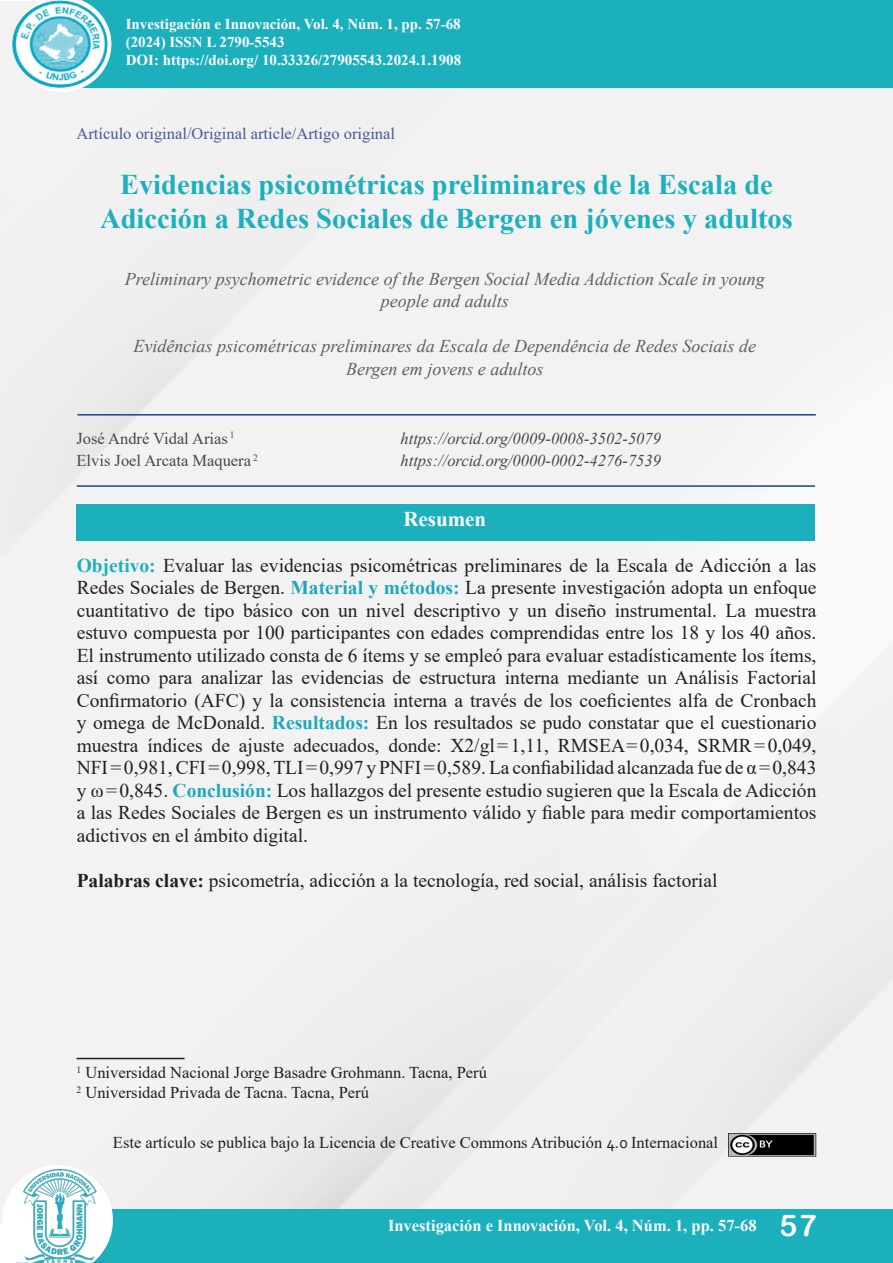
<style>
.page{position:relative;width:893px;height:1263px;background:#fff}
.page>*{position:absolute;margin:0;border:0;box-sizing:border-box;transform-origin:0 0}
.t1{font:30px "Arial Rounded MT Bold";color:#fff}
.t2{font:700 28.5px/34.2px "Times New Roman";color:#1cb0bd;text-align:center}
.t3{font:700 21px "Times New Roman";color:#fff}
.t4{font:19.5px/22.5px "Times New Roman";color:#231f20;text-align:justify}
.t5{font:italic 18px/22.5px "Times New Roman";color:#5f5f62;text-align:center}
.t6{font:16.5px "Times New Roman";color:#231f20}
.t7{font:italic 16.5px "Times New Roman";color:#464748}
.t8{font:16.5px "Times New Roman";color:#48589c}
.t9{font:700 16.5px "Times New Roman";color:#fff}
.t10{font:16.5px "Times New Roman";color:#464748}
.t11{font:700 15px "Times New Roman";color:#fff}
.s1{font-weight:700;color:#1cb0bd}
.s2{font-weight:700;color:#1ca8ba}
.s3{font-weight:700}
.s4{font-family:"Corbel"}
</style>
<div class="page">
<div style="left:0;top:1px;width:893px;height:1223px;background:#f2f2f2"></div>
<div style="left:57px;top:0;width:836px;height:87px;background:#1cb0bd"></div>
<svg style="left:13px;top:0;width:98px;height:92px"></svg>
<img style="left:13px;top:1px;width:94px;height:86px">
<hr style="left:77px;top:414px;width:739px;height:2px;background:#253f8e">
<hr style="left:77px;top:1058px;width:108px;height:1px;background:#231f20">
<hr style="left:77px;top:485px;width:738px;height:2px;background:#253f8e">
<div style="left:76px;top:504px;width:739px;height:36px;background:#1cb0bd"></div>
<div style="left:74px;top:1209px;width:819px;height:54px;background:#1cb0bd"></div>
<svg style="left:2px;top:1165px;width:111px;height:98px"></svg>
<img style="left:16px;top:1169px;width:86px;height:94px">
<img style="left:729px;top:1133px;width:87px;height:24px">
<p class="t11" style="left:126px;top:14px;width:337px">Investigación e Innovación, Vol. 4, Núm. 1, pp. 57-68</p>
<p class="t11" style="left:126px;top:32px;width:160px">(2024) ISSN L 2790-5543</p>
<p class="t11" style="left:126px;top:50px;width:337px">DOI: https://doi.org/ 10.33326/27905543.2024.1.1908</p>
<p class="t8" style="left:77px;top:122px;width:320px">Artículo original/Original article/Artigo original</p>
<p class="t2" style="left:100px;top:166px;width:694px">Evidencias psicométricas preliminares de la Escala de<br>Adicción a Redes Sociales de Bergen en jóvenes y adultos</p>
<p class="t5" style="left:125px;top:267px;width:641px">Preliminary psychometric evidence of the Bergen Social Media Addiction Scale in young people and adults</p>
<p class="t5" style="left:134px;top:335px;width:624px">Evidências psicométricas preliminares da Escala de Dependência de Redes Sociais de<br>Bergen em jovens e adultos</p>
<p class="t10" style="left:77px;top:426px;width:160px">José André Vidal Arias <sup>1</sup></p>
<p class="t7" style="left:401px;top:427px;width:262px">https://orcid.org/0009-0008-3502-5079</p>
<p class="t10" style="left:77px;top:449px;width:183px">Elvis Joel Arcata Maquera <sup>2</sup></p>
<p class="t7" style="left:401px;top:449px;width:262px">https://orcid.org/0000-0002-4276-7539</p>
<p class="t3" style="left:403px;top:504px;width:84px">Resumen</p>
<p class="t4" style="left:77px;top:553px;width:741px"><span class="s1">Objetivo:</span> Evaluar las evidencias psicométricas preliminares de la Escala de Adicción a las Redes Sociales de Bergen. <span class="s2">Material y métodos:</span> La presente investigación adopta un enfoque cuantitativo de tipo básico con un nivel descriptivo y un diseño instrumental. La muestra estuvo compuesta por 100 participantes con edades comprendidas entre los 18 y los 40 años.<br>El instrumento utilizado consta de 6 ítems y se empleó para evaluar estadísticamente los ítems, así como para analizar las evidencias de estructura interna mediante un Análisis Factorial Confirmatorio (AFC) y la consistencia interna a través de los coeficientes alfa de Cronbach y omega de McDonald. <span class="s2">Resultados:</span> En los resultados se pudo constatar que el cuestionario muestra índices de ajuste adecuados, donde: X2/gl=1,11, RMSEA=0,034, SRMR=0,049, NFI=0,981, CFI=0,998, TLI=0,997 y PNFI=0,589. La confiabilidad alcanzada fue de α=0,843 y ω=0,845. <span class="s2">Conclusión:</span> Los hallazgos del presente estudio sugieren que la Escala de Adicción a las Redes Sociales de Bergen es un instrumento válido y fiable para medir comportamientos adictivos en el ámbito digital.</p>
<p class="t4" style="left:77px;top:868px;width:642px"><span class="s3">Palabras clave:</span> psicometría, adicción a la tecnología, red social, análisis factorial</p>
<p class="t6" style="left:77px;top:1061px;width:412px"><sup>1</sup> Universidad Nacional Jorge Basadre Grohmann. Tacna, Perú</p>
<p class="t6" style="left:77px;top:1081px;width:294px"><sup>2</sup> Universidad Privada de Tacna. Tacna, Perú</p>
<p class="t6" style="left:113px;top:1131px;width:607px">Este artículo se publica bajo la Licencia de Creative Commons Atribución <span class="s4">4.0</span> Internacional</p>
<p class="t9" style="left:388px;top:1214px;width:370px">Investigación e Innovación, Vol. 4, Núm. 1, pp. 57-68</p>
<p class="t1" style="left:780px;top:1207px;width:39px">57</p>
</div>
